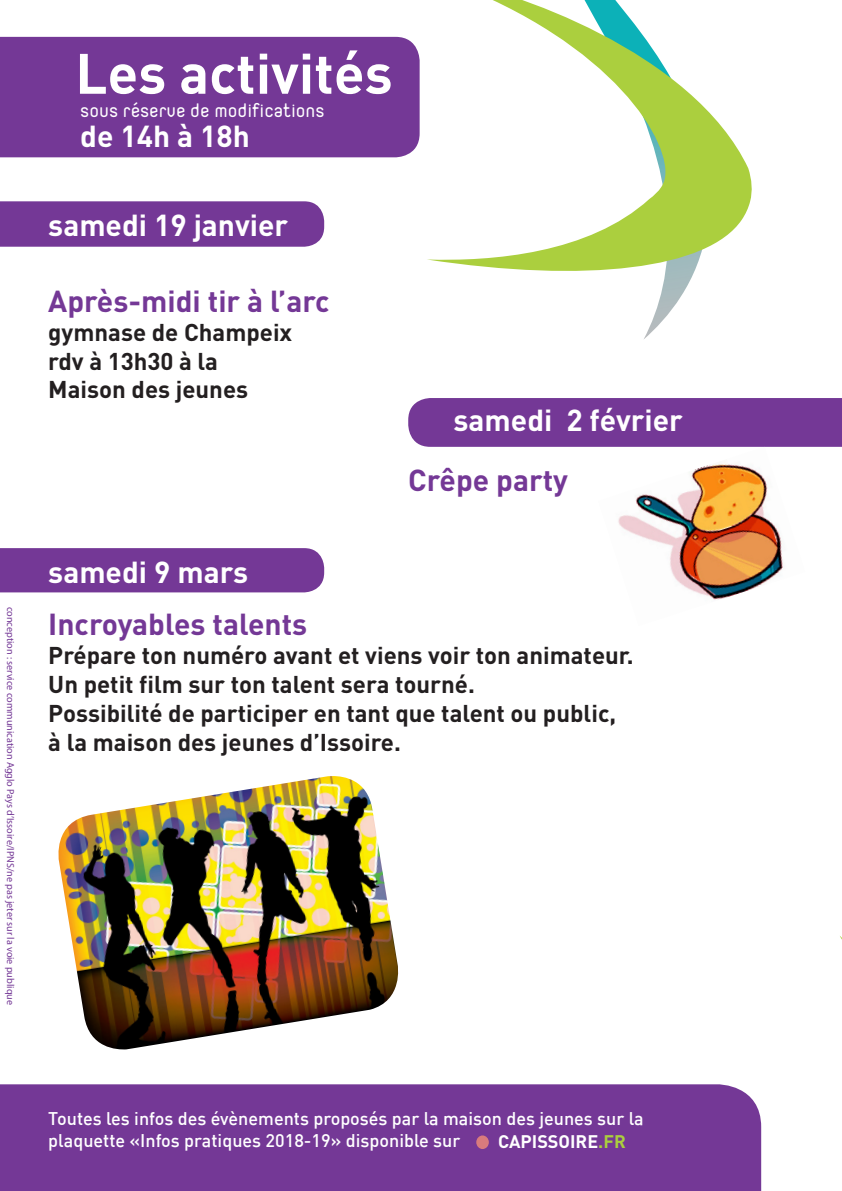
<style>
.page{position:relative;width:842px;height:1191px;background:#fff}
.page>*{position:absolute;margin:0;border:0;box-sizing:border-box;transform-origin:0 0}
.t1{font:700 56px "DIN";color:#fff}
.t2{font:700 30px "DIN";color:#fff}
.t3{font:700 30px "DIN";color:#743896}
.t4{font:700 24px/28.8px "DIN";color:#231f20}
.t5{font:24px "Orev Edge";color:#fff}
.t6{font:500 18px "DIN";color:#fff}
.t7{font:700 18px "DIN";color:#fff}
.t8{font:10.2px "Myriad Pro";color:#743896}
.s1{color:#abcf3e}
</style>
<div class="page">
<svg style="left:644px;top:283px;width:45px;height:56px"></svg>
<svg style="left:427px;top:0;width:325px;height:283px"></svg>
<img style="left:58px;top:776px;width:341px;height:274px">
<div style="left:0;top:37px;width:420px;height:120px;background:#743896"></div>
<div style="left:0;top:1084px;width:761px;height:107px;background:#743896"></div>
<div style="left:476px;top:1135px;width:13px;height:14px;background:#d87b7d;border-radius:50%"></div>
<div style="left:0;top:201px;width:324px;height:46px;background:#743896"></div>
<div style="left:408px;top:398px;width:434px;height:49px;background:#743896"></div>
<div style="left:0;top:548px;width:324px;height:44px;background:#743896"></div>
<img style="left:618px;top:462px;width:165px;height:138px">
<p class="t8" style="left:17px;top:606px;width:400px;rotate:90deg">conception : service communication Agglo Pays d’Issoire/IPNS/ne pas jeter sur la voie publique</p>
<p class="t1" style="left:75px;top:37px;width:319px">Les activités</p>
<p class="t5" style="left:80px;top:97px;width:246px">sous réserve de modifications</p>
<p class="t2" style="left:80px;top:117px;width:171px">de 14h à 18h</p>
<p class="t2" style="left:48px;top:205px;width:241px">samedi 19 janvier</p>
<p class="t3" style="left:48px;top:281px;width:283px">Après-midi tir à l’arc</p>
<p class="t4" style="left:48px;top:317px;width:245px">gymnase de Champeix</p>
<p class="t4" style="left:48px;top:345px;width:201px">rdv à 13h30 à la<br>Maison des jeunes</p>
<p class="t2" style="left:48px;top:552px;width:201px">samedi 9 mars</p>
<p class="t2" style="left:454px;top:400px;width:231px">samedi 2 février</p>
<p class="t3" style="left:408px;top:460px;width:161px">Crêpe party</p>
<p class="t3" style="left:48px;top:605px;width:260px">Incroyables talents</p>
<p class="t4" style="left:48px;top:640px;width:587px">Prépare ton numéro avant et viens voir ton animateur.<br>Un petit film sur ton talent sera tourné.<br>Possibilité de participer en tant que talent ou public, à la maison des jeunes d’Issoire.</p>
<p class="t6" style="left:48px;top:1107px;width:597px">Toutes les infos des évènements proposés par la maison des jeunes sur la</p>
<p class="t6" style="left:48px;top:1129px;width:413px">plaquette «Infos pratiques 2018-19» disponible sur</p>
<p class="t7" style="left:498px;top:1129px;width:129px">CAPISSOIRE<span class="s1">.FR</span></p>
</div>
